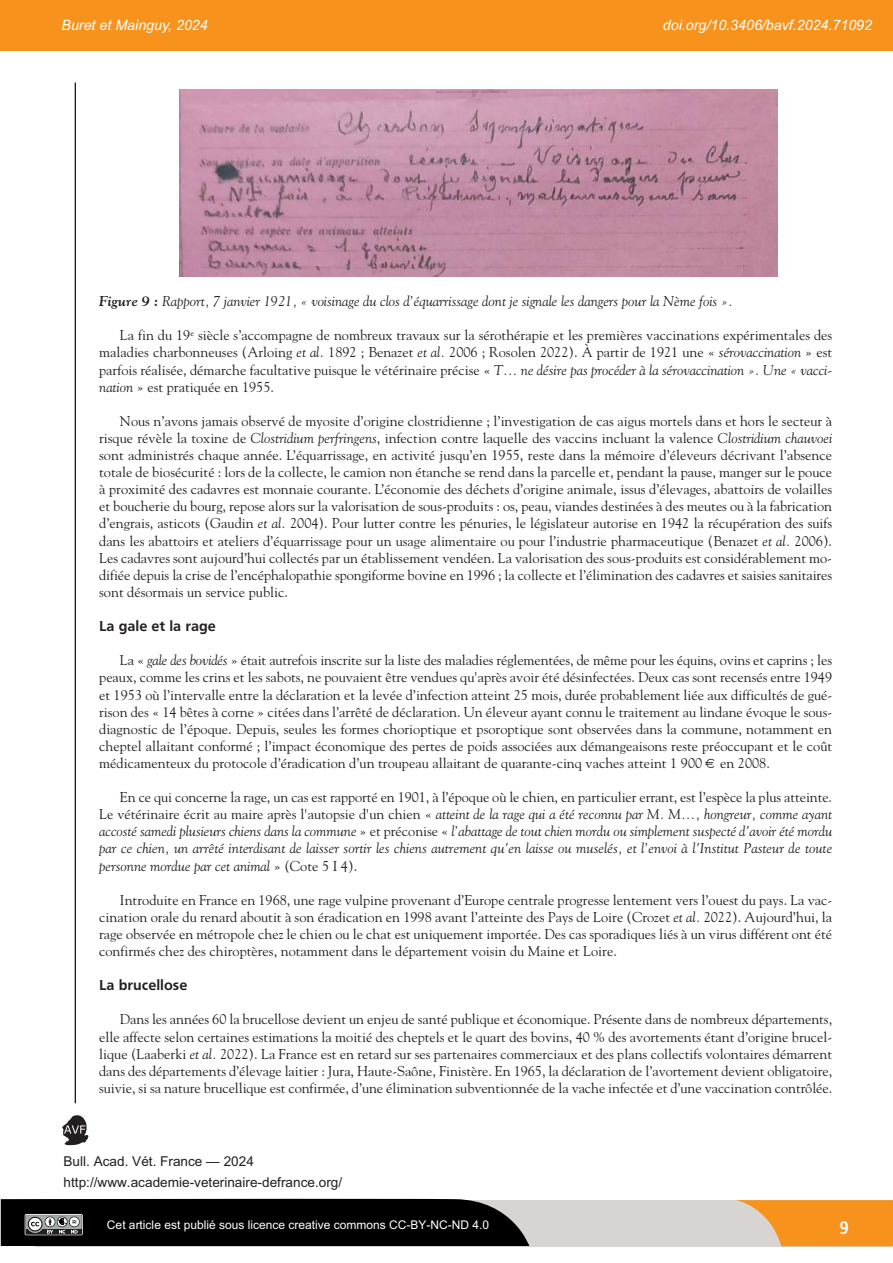
<style>
.page{position:relative;width:893px;height:1263px;background:#fff}
.page>*{position:absolute;margin:0;border:0;box-sizing:border-box;transform-origin:0 0}
.t1{font:700 condensed 18px "Frutiger";color:#fff}
.t2{font:700 15px "Frutiger";color:#231f20}
.t3{font:14.25px/17.1px "Goudy";color:#231f20;text-align:justify}
.t4{font:italic 14.25px/17.1px "Goudy";color:#231f20;text-align:justify}
.t5{font:italic 14.25px "Arial";color:#fff}
.t6{font:13.65px/21px "Arial";color:#231f20}
.t7{font:12px "Arial";color:#fff}
.s1{font-weight:700}
.s2{font-style:italic}
.s3{font-style:normal}
</style>
<div class="page">
<div style="left:35px;top:1199px;width:856px;height:47px;background:#d7d4d2"></div>
<svg style="left:736px;top:1200px;width:157px;height:46px"></svg>
<svg style="left:62px;top:1115px;width:26px;height:30px"></svg>
<div style="left:0;top:0;width:893px;height:51px;background:#f7931d"></div>
<hr style="left:75px;top:82px;width:1px;height:1021px;background:#231f20">
<svg style="left:1px;top:1198px;width:528px;height:48px;background:#131313"></svg>
<img style="left:180px;top:89px;width:597px;height:187px">
<p class="t5" style="left:62px;top:17px;width:148px">Buret et Mainguy, 2024</p>
<p class="t5" style="left:663px;top:17px;width:211px">doi.org/10.3406/bavf.2024.71092</p>
<p class="t4" style="left:99px;top:293px;width:635px"><span class="s1">Figure 9 :</span> Rapport, 7 janvier 1921, « voisinage du clos d’équarrissage dont je signale les dangers pour la Nème fois ».</p>
<p class="t3" style="left:99px;top:327px;width:734px;text-indent:21px">La fin du 19<sup>e</sup> siècle s’accompagne de nombreux travaux sur la sérothérapie et les premières vaccinations expérimentales des maladies charbonneuses (Arloing <span class="s2">et al.</span> 1892 ; Benazet <span class="s2">et al.</span> 2006 ; Rosolen 2022). À partir de 1921 une « <span class="s2">sérovaccination</span> » est parfois réalisée, démarche facultative puisque le vétérinaire précise « <span class="s2">T… ne désire pas procéder à la sérovaccination ». Une « vacci&shy;nation</span> » est pratiquée en 1955.</p>
<p class="t3" style="left:99px;top:412px;width:734px;text-indent:21px">Nous n’avons jamais observé de myosite d’origine clostridienne ; l’investigation de cas aigus mortels dans et hors le secteur à risque révèle la toxine de <span class="s2">Clostridium perfringens</span>, infection contre laquelle des vaccins incluant la valence <span class="s2">Clostridium chauvoei </span>sont administrés chaque année. L’équarrissage, en activité jusqu’en 1955, reste dans la mémoire d’éleveurs décrivant l’absence totale de biosécurité : lors de la collecte, le camion non étanche se rend dans la parcelle et, pendant la pause, manger sur le pouce à proximité des cadavres est monnaie courante. L’économie des déchets d’origine animale, issus d’élevages, abattoirs de volailles et boucherie du bourg, repose alors sur la valorisation de sous-produits : os, peau, viandes destinées à des meutes ou à la fabrication d’engrais, asticots (Gaudin <span class="s2">et al.</span> 2004). Pour lutter contre les pénuries, le législateur autorise en 1942 la récupération des suifs dans les abattoirs et ateliers d’équarrissage pour un usage alimentaire ou pour l’industrie pharmaceutique (Benazet <span class="s2">et al.</span> 2006).<br>Les cadavres sont aujourd’hui collectés par un établissement vendéen. La valorisation des sous-produits est considérablement mo&shy;difiée depuis la crise de l’encéphalopathie spongiforme bovine en 1996 ; la collecte et l’élimination des cadavres et saisies sanitaires sont désormais un service public.</p>
<p class="t2" style="left:99px;top:617px;width:118px">La gale et la rage</p>
<p class="t3" style="left:99px;top:652px;width:734px;text-indent:21px">La « <span class="s2">gale des bovidés</span> » était autrefois inscrite sur la liste des maladies réglementées, de même pour les équins, ovins et caprins ; les peaux, comme les crins et les sabots, ne pouvaient être vendues qu'après avoir été désinfectées. Deux cas sont recensés entre 1949 et 1953 où l’intervalle entre la déclaration et la levée d’infection atteint 25 mois, durée probablement liée aux difficultés de gué&shy;rison des « 14 bêtes à corne » citées dans l’arrêté de déclaration. Un éleveur ayant connu le traitement au lindane évoque le sous&shy;diagnostic de l’époque. Depuis, seules les formes chorioptique et psoroptique sont observées dans la commune, notamment en cheptel allaitant conformé ; l’impact économique des pertes de poids associées aux démangeaisons reste préoccupant et le coût médicamenteux du protocole d’éradication d’un troupeau allaitant de quarante-cinq vaches atteint 1 900 en 2008.</p>
<p class="t4" style="left:99px;top:789px;width:734px;text-indent:21px"><span class="s3">En ce qui concerne la rage, un cas est rapporté en 1901, à l’époque où le chien, en particulier errant, est l’espèce la plus atteinte.<br>Le vétérinaire écrit au maire après l'autopsie d'un chien «</span> atteint de la rage qui a été reconnu par M. M…, hongreur, comme ayant accosté samedi plusieurs chiens dans la commune <span class="s3">» et préconise «</span> l’abattage de tout chien mordu ou simplement suspecté d'avoir été mordu par ce chien, un arrêté interdisant de laisser sortir les chiens autrement qu'en laisse ou muselés, et l’envoi à l'Institut Pasteur de toute personne mordue par cet animal <span class="s3">» (Cote 5 I 4).</span></p>
<p class="t3" style="left:99px;top:891px;width:734px;text-indent:21px">Introduite en France en 1968, une rage vulpine provenant d’Europe centrale progresse lentement vers l’ouest du pays. La vac&shy;cination orale du renard aboutit à son éradication en 1998 avant l’atteinte des Pays de Loire (Crozet <span class="s2">et al.</span> 2022). Aujourd’hui, la rage observée en métropole chez le chien ou le chat est uniquement importée. Des cas sporadiques liés à un virus différent ont été confirmés chez des chiroptères, notamment dans le département voisin du Maine et Loire.</p>
<p class="t2" style="left:99px;top:976px;width:90px">La brucellose</p>
<p class="t3" style="left:99px;top:1011px;width:734px;text-indent:21px">Dans les années 60 la brucellose devient un enjeu de santé publique et économique. Présente dans de nombreux départements, elle affecte selon certaines estimations la moitié des cheptels et le quart des bovins, 40 % des avortements étant d’origine brucel&shy;lique (Laaberki <span class="s2">et al.</span> 2022). La France est en retard sur ses partenaires commerciaux et des plans collectifs volontaires démarrent dans des départements d’élevage laitier : Jura, Haute-Saône, Finistère. En 1965, la déclaration de l’avortement devient obligatoire, suivie, si sa nature brucellique est confirmée, d’une élimination subventionnée de la vache infectée et d’une vaccination contrôlée.</p>
<p class="t6" style="left:64px;top:1150px;width:280px">Bull. Acad. Vét. France — 2024 http://www.academie-veterinaire-defrance.org/</p>
<p class="t7" style="left:107px;top:1217px;width:384px">Cet article est publié sous licence creative commons CC-BY-NC-ND 4.0</p>
<p class="t1" style="left:840px;top:1220px;width:11px">9</p>
</div>
